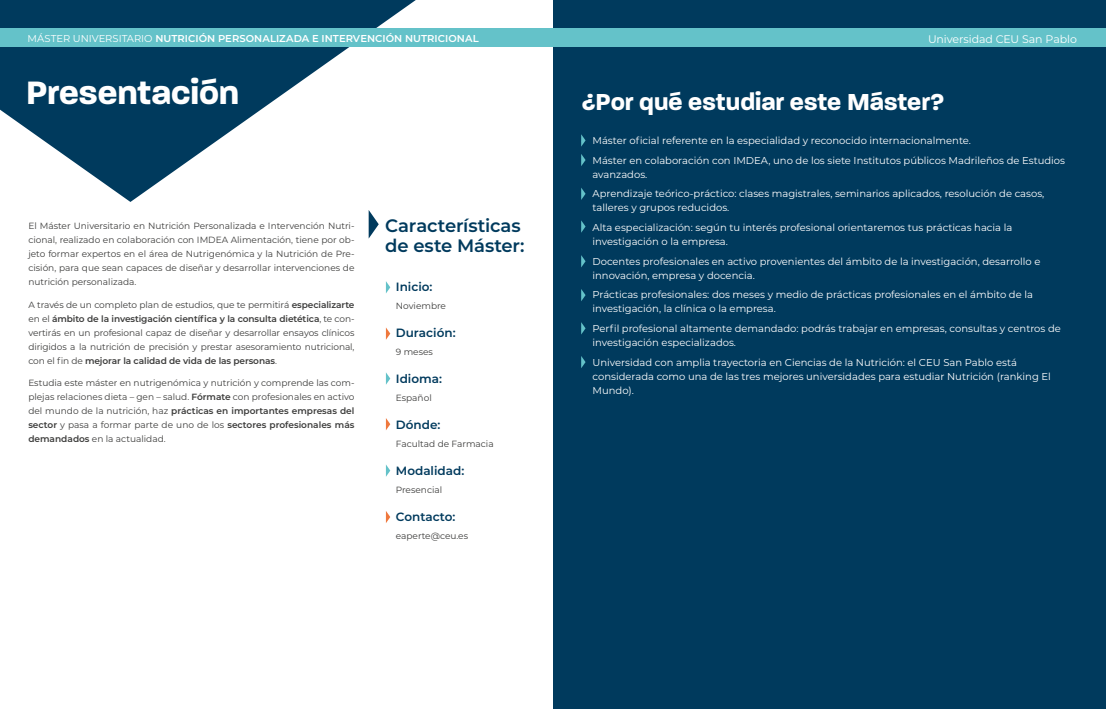
<style>
.page{position:relative;width:1106px;height:709px;background:#fff}
.page>*{position:absolute;margin:0;border:0;box-sizing:border-box;transform-origin:0 0}
.t1{font:700 35px "Paralucent";letter-spacing:-.005em;color:#fff}
.t2{font:700 25px "Paralucent";color:#fff}
.t3{font:600 18px/20px "Montserrat";letter-spacing:-.01em;color:#003a5d}
.t4{font:600 12px "Montserrat";color:#003a5d}
.t5{font:11px "Montserrat";letter-spacing:-.01em;color:#fff}
.t6{font:10px/19.7px "Montserrat";color:#fff}
.t7{font:600 10px "Montserrat";letter-spacing:.005em;color:#fff}
.t8{font:9px/14px "Montserrat";color:#3c3c3b;text-align:justify}
.s1{font-weight:400}
.s2{font-weight:600}
.s3{color:#55c1e9}
</style>
<div class="page">
<svg style="left:0;top:0;width:416px;height:202px;fill:#003a5d"></svg>
<svg style="left:386px;top:281px;width:4px;height:12px"></svg>
<svg style="left:369px;top:210px;width:10px;height:28px"></svg>
<svg style="left:386px;top:327px;width:4px;height:13px"></svg>
<svg style="left:386px;top:372px;width:4px;height:13px"></svg>
<svg style="left:386px;top:418px;width:4px;height:12px"></svg>
<svg style="left:386px;top:464px;width:4px;height:13px"></svg>
<svg style="left:386px;top:511px;width:4px;height:12px"></svg>
<div style="left:553px;top:0;width:553px;height:709px;background:#003a5d"></div>
<svg style="left:581px;top:134px;width:4px;height:13px"></svg>
<svg style="left:581px;top:154px;width:4px;height:12px"></svg>
<svg style="left:581px;top:188px;width:4px;height:12px"></svg>
<svg style="left:581px;top:220px;width:4px;height:13px"></svg>
<svg style="left:581px;top:255px;width:4px;height:12px"></svg>
<svg style="left:581px;top:289px;width:4px;height:12px"></svg>
<svg style="left:581px;top:322px;width:4px;height:12px"></svg>
<svg style="left:581px;top:356px;width:4px;height:12px"></svg>
<div style="left:0;top:28px;width:1106px;height:19px;background:#64c2c9"></div>
<p class="t7" style="left:27px;top:31px;width:452px"><span class="s1">MÁSTER UNIVERSITARIO</span> NUTRICIÓN PERSONALIZADA E INTERVENCIÓN NUTRICIONAL</p>
<p class="t5" style="left:928px;top:32px;width:150px">Universidad CEU San Pablo</p>
<h1 class="t1" style="left:26px;top:71px;width:215px">Presentación</h1>
<p class="t8" style="left:28px;top:219px;width:327px">El Máster Universitario en Nutrición Personalizada e Intervención Nutri&shy;cional, realizado en colaboración con IMDEA Alimentación, tiene por ob&shy;jeto formar expertos en el área de Nutrigenómica y la Nutrición de Pre&shy;cisión, para que sean capaces de diseñar y desarrollar intervenciones de nutrición personalizada.</p>
<p class="t8" style="left:28px;top:297px;width:328px">A través de un completo plan de estudios, que te permitirá <span class="s2">especializarte </span>en el <span class="s2">ámbito de la investigación científica y la consulta dietética</span>, te con&shy;vertirás en un profesional capaz de diseñar y desarrollar ensayos clínicos dirigidos a la nutrición de precisión y prestar asesoramiento nutricional, con el fin de <span class="s2">mejorar la calidad de vida de las personas</span>.</p>
<p class="t8" style="left:28px;top:376px;width:328px">Estudia este máster en nutrigenómica y nutrición y comprende las com&shy;plejas relaciones dieta – gen – salud. <span class="s2">Fórmate</span> con profesionales en activo del mundo de la nutrición, haz <span class="s2">prácticas en importantes empresas del sector</span> y pasa a formar parte de uno de los <span class="s2">sectores profesionales más demandados</span> en la actualidad.</p>
<h3 class="t3" style="left:385px;top:214px;width:141px">Características de este Máster:</h3>
<h3 class="t4" style="left:396px;top:278px;width:38px">Inicio:</h3>
<p class="t8" style="left:396px;top:298px;width:52px">Noviembre</p>
<h3 class="t4" style="left:396px;top:324px;width:61px">Duración:</h3>
<p class="t8" style="left:396px;top:344px;width:39px">9 meses</p>
<h3 class="t4" style="left:396px;top:370px;width:48px">Idioma:</h3>
<p class="t8" style="left:396px;top:390px;width:37px">Español</p>
<h3 class="t4" style="left:396px;top:416px;width:46px">Dónde:</h3>
<p class="t8" style="left:396px;top:436px;width:99px">Facultad de Farmacia</p>
<h3 class="t4" style="left:396px;top:462px;width:70px">Modalidad:</h3>
<p class="t8" style="left:396px;top:482px;width:48px">Presencial</p>
<h3 class="t4" style="left:396px;top:508px;width:61px">Contacto:</h3>
<p class="t8" style="left:396px;top:528px;width:74px">eaperte@ceu.es</p>
<h2 class="t2" style="left:581px;top:86px;width:364px">¿Por qué estudiar este Máster?</h2>
<p class="t6" style="left:592px;top:130px;width:474px;text-indent:-11px"><span class="s3">•</span> Máster oficial referente en la especialidad y reconocido internacionalmente.<br>Máster en colaboración con IMDEA, uno de los siete Institutos públicos Madrileños de Estudios</p>
<p class="t6" style="left:592px;top:164px;width:453px">avanzados.<br>Aprendizaje teórico-práctico: clases magistrales, seminarios aplicados, resolución de casos,</p>
<p class="t6" style="left:592px;top:197px;width:421px">talleres y grupos reducidos.<br>Alta especialización: según tu interés profesional orientaremos tus prácticas hacia la</p>
<p class="t6" style="left:592px;top:231px;width:449px">investigación o la empresa.<br>Docentes profesionales en activo provenientes del ámbito de la investigación, desarrollo e</p>
<p class="t6" style="left:592px;top:265px;width:442px">innovación, empresa y docencia.<br>Prácticas profesionales: dos meses y medio de prácticas profesionales en el ámbito de la</p>
<p class="t6" style="left:592px;top:298px;width:470px">investigación, la clínica o la empresa.<br>Perfil profesional altamente demandado: podrás trabajar en empresas, consultas y centros de</p>
<p class="t6" style="left:592px;top:332px;width:426px">investigación especializados.<br>Universidad con amplia trayectoria en Ciencias de la Nutrición: el CEU San Pablo está</p>
<p class="t6" style="left:592px;top:369px;width:460px;line-height:14px">considerada como una de las tres mejores universidades para estudiar Nutrición (ranking El<br>Mundo).</p>
</div>
